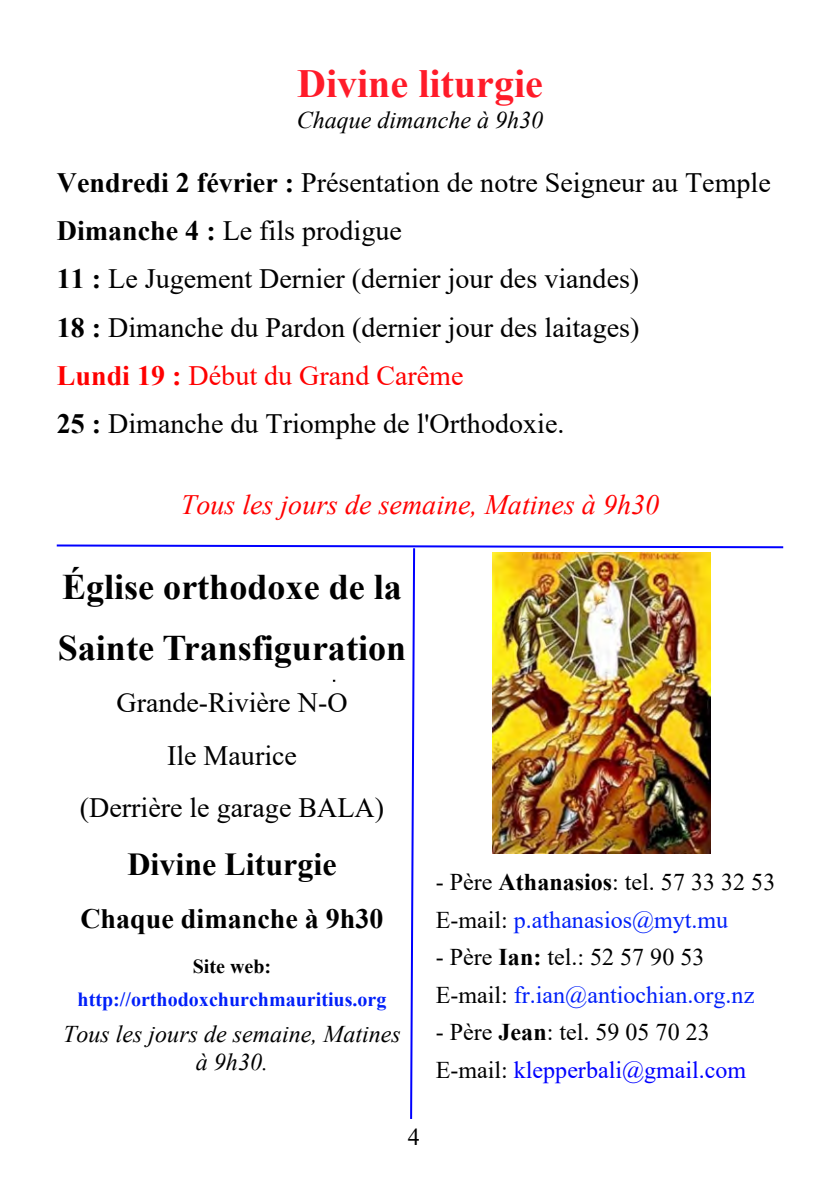
<style>
.page{position:relative;width:840px;height:1191px;background:#fff}
.page>*{position:absolute;margin:0;border:0;box-sizing:border-box;transform-origin:0 0}
.t1{font:700 40px "Times New Roman";color:#ff1b29}
.t2{font:700 36px/61.4px "Times New Roman";color:#000}
.t3{font:700 32px "Times New Roman";color:#000}
.t4{font:28px/48.2px "Times New Roman";color:#000}
.t5{font:italic 28px "Times New Roman";color:#f00}
.t6{font:700 28px "Times New Roman";color:#000}
.t7{font:24px/37.6px "Times New Roman";color:#000}
.t8{font:italic 24px/27.6px "Times New Roman";color:#000;text-align:center}
.t9{font:700 20px "Times New Roman";color:#001ff9}
.t10{font:700 20px "Times New Roman";color:#000}
.s1{font-weight:700}
.s2{font-weight:700;color:#f00}
.s3{color:#f00}
.s4{color:#001ff9}
.s5{color:#00f}
</style>
<div class="page">
<svg style="left:56px;top:544px;width:728px;height:575px"></svg>
<img style="left:492px;top:552px;width:218px;height:302px">
<h1 class="t1" style="left:297px;top:70px;width:247px">Divine liturgie</h1>
<p class="t8" style="left:296px;top:109px;width:248px">Chaque dimanche à 9h30</p>
<p class="t4" style="left:57px;top:161px;width:715px"><span class="s1">Vendredi 2 février :</span> Présentation de notre Seigneur au Temple <span class="s1">Dimanche 4 :</span> Le fils prodigue<br><span class="s1">11 :</span> Le Jugement Dernier (dernier jour des viandes)<br><span class="s1">18 :</span> Dimanche du Pardon (dernier jour des laitages)<br><span class="s2">Lundi 19 :</span> <span class="s3">Début du Grand Carême<br></span><span class="s1">25 :</span> Dimanche du Triomphe de l'Orthodoxie.</p>
<p class="t5" style="left:181px;top:494px;width:479px">Tous les jours de semaine, Matines à 9h30</p>
<p class="t2" style="left:58px;top:560px;width:349px">Église orthodoxe de la<br>Sainte Transfiguration</p>
<p class="t4" style="left:80px;top:679px;width:305px;line-height:52.2px;text-align:center">Grande-Rivière N-O<br>Ile Maurice<br>(Derrière le garage BALA)</p>
<p class="t3" style="left:127px;top:853px;width:210px">Divine Liturgie</p>
<p class="t6" style="left:80px;top:909px;width:304px">Chaque dimanche à 9h30</p>
<p class="t10" style="left:193px;top:959px;width:80px">Site web:</p>
<p class="t9" style="left:77px;top:992px;width:310px">http://orthodoxchurchmauritius.org</p>
<p class="t8" style="left:63px;top:1023px;width:339px">Tous les jours de semaine, Matines à 9h30.</p>
<p class="t7" style="left:435px;top:865px;width:341px">- Père <span class="s1">Athanasios</span>: tel. 57 33 32 53<br>E-mail: <span class="s4">p.athanasios@myt.mu</span></p>
<p class="t7" style="left:435px;top:940px;width:320px">- Père <span class="s1">Ian:</span> tel.: 52 57 90 53<br>E-mail: <span class="s4">fr.ian@antiochian.org.nz</span></p>
<p class="t7" style="left:435px;top:1015px;width:311px">- Père <span class="s1">Jean</span>: tel. 59 05 70 23<br>E-mail: <span class="s5">klepperbali@gmail.com</span></p>
<p class="t7" style="left:407px;top:1121px;width:13px">4</p>
</div>
